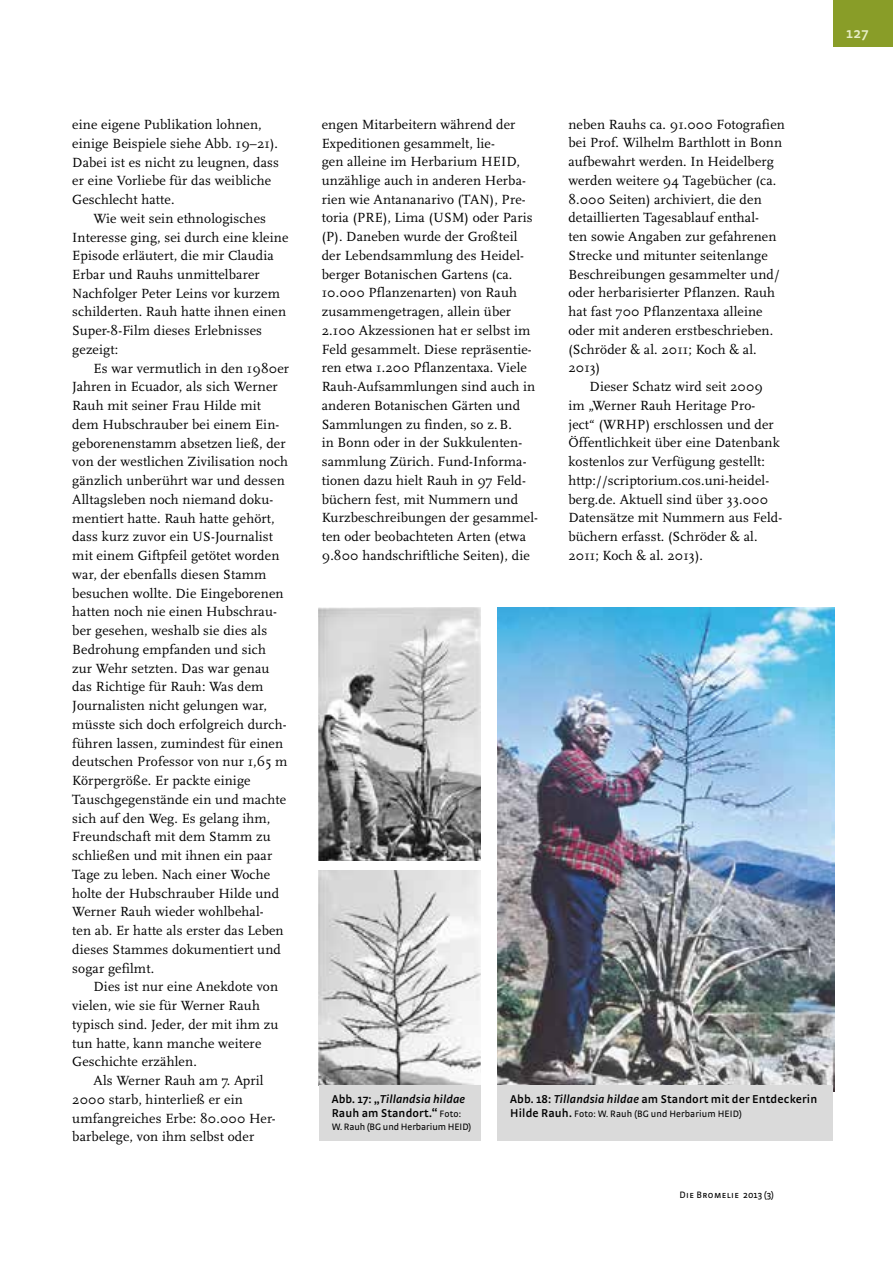
<style>
.page{position:relative;width:893px;height:1263px;background:#fff}
.page>*{position:absolute;margin:0;border:0;box-sizing:border-box;transform-origin:0 0}
.t1{font:600 15px "Strada OT";color:#e7eec6}
.t2{font:13.8px/18.8px "Scala OT";letter-spacing:.01em;color:#000}
.t3{font:600 12px/13.5px "Strada OT";letter-spacing:.01em;color:#000}
.t4{font:9.75px "Strada OT";letter-spacing:.01em;color:#000}
.t5{font:9.75px "Strada OT";letter-spacing:.04em;color:#000}
.s1{font-style:italic}
.s2{font-weight:400;font-size:9.75px}
.s3{font-weight:600;font-size:12px}
</style>
<div class="page">
<img style="left:319px;top:607px;width:161px;height:253px">
<img style="left:319px;top:870px;width:161px;height:215px">
<img style="left:497px;top:607px;width:337px;height:484px">
<div style="left:319px;top:1085px;width:161px;height:55px;background:#dadada"></div>
<div style="left:497px;top:1085px;width:336px;height:55px;background:#dadada"></div>
<div style="left:833px;top:0;width:60px;height:47px;background:#899d28"></div>
<p class="t2" style="left:72px;top:115px;width:208px">eine eigene Publikation lohnen, einige Beispiele siehe Abb. 19–21).<br>Dabei ist es nicht zu leugnen, dass er eine Vorliebe für das weibliche<br>Geschlecht hatte.</p>
<p class="t2" style="left:72px;top:209px;width:218px;text-indent:21px">Wie weit sein ethnologisches<br>Interesse ging, sei durch eine kleine<br>Episode erläutert, die mir Claudia<br>Erbar und Rauhs unmittelbarer<br>Nachfolger Peter Leins vor kurzem schilderten. Rauh hatte ihnen einen<br>Super-8-Film dieses Erlebnisses gezeigt:</p>
<p class="t2" style="left:72px;top:359px;width:218px;text-indent:21px">Es war vermutlich in den 1980er<br>Jahren in Ecuador, als sich Werner<br>Rauh mit seiner Frau Hilde mit dem Hubschrauber bei einem Ein&shy;geborenenstamm absetzen ließ, der von der westlichen Zivilisation noch gänzlich unberührt war und dessen<br>Alltagsleben noch niemand doku&shy;mentiert hatte. Rauh hatte gehört, dass kurz zuvor ein US-Journalist mit einem Giftpfeil getötet worden war, der ebenfalls diesen Stamm besuchen wollte. Die Eingeborenen hatten noch nie einen Hubschrau&shy;ber gesehen, weshalb sie dies als<br>Bedrohung empfanden und sich zur Wehr setzten. Das war genau das Richtige für Rauh: Was dem<br>Journalisten nicht gelungen war, müsste sich doch erfolgreich durch&shy;führen lassen, zumindest für einen deutschen Professor von nur 1,65 m<br>Körpergröße. Er packte einige<br>Tauschgegenstände ein und machte sich auf den Weg. Es gelang ihm,<br>Freundschaft mit dem Stamm zu schließen und mit ihnen ein paar<br>Tage zu leben. Nach einer Woche holte der Hubschrauber Hilde und<br>Werner Rauh wieder wohlbehal-<br>ten ab. Er hatte als erster das Leben dieses Stammes dokumentiert und sogar gefilmt.</p>
<p class="t2" style="left:72px;top:978px;width:208px;text-indent:21px">Dies ist nur eine Anekdote von vielen, wie sie für Werner Rauh typisch sind. Jeder, der mit ihm zu tun hatte, kann manche weitere<br>Geschichte erzählen.</p>
<p class="t2" style="left:72px;top:1071px;width:205px;text-indent:21px">Als Werner Rauh am 7. April<br>2000 starb, hinterließ er ein umfangreiches Erbe: 80.000 Her&shy;barbelege, von ihm selbst oder</p>
<p class="t2" style="left:322px;top:115px;width:218px">engen Mitarbeitern während der<br>Expeditionen gesammelt, lie-<br>gen alleine im Herbarium HEID, unzählige auch in anderen Herba&shy;rien wie Antananarivo (TAN), Pre&shy;toria (PRE), Lima (USM) oder Paris (P). Daneben wurde der Großteil der Lebendsammlung des Heidel&shy;berger Botanischen Gartens (ca.<br>10.000 Pflanzenarten) von Rauh zusammengetragen, allein über<br>2.100 Akzessionen hat er selbst im<br>Feld gesammelt. Diese repräsentie&shy;ren etwa 1.200 Pflanzentaxa. Viele<br>Rauh-Aufsammlungen sind auch in anderen Botanischen Gärten und<br>Sammlungen zu finden, so z.B.<br>in Bonn oder in der Sukkulenten&shy;sammlung Zürich. Fund-Informa&shy;tionen dazu hielt Rauh in 97 Feld&shy;büchern fest, mit Nummern und<br>Kurzbeschreibungen der gesammel&shy;ten oder beobachteten Arten (etwa<br>9.800 handschriftliche Seiten), die</p>
<p class="t2" style="left:568px;top:115px;width:218px">neben Rauhs ca. 91.000 Fotografien</p>
<p class="t2" style="left:568px;top:134px;width:215px">bei Prof. Wilhelm Barthlott in Bonn</p>
<p class="t2" style="left:568px;top:153px;width:207px">aufbewahrt werden. In Heidelberg</p>
<p class="t2" style="left:568px;top:171px;width:209px">werden weitere 94 Tagebücher (ca.</p>
<p class="t2" style="left:568px;top:190px;width:195px">8.000 Seiten) archiviert, die den</p>
<p class="t2" style="left:568px;top:209px;width:192px">detaillierten Tagesablauf enthal-</p>
<p class="t2" style="left:568px;top:228px;width:210px">ten sowie Angaben zur gefahrenen</p>
<p class="t2" style="left:568px;top:246px;width:201px">Strecke und mitunter seitenlange</p>
<p class="t2" style="left:568px;top:265px;width:213px">Beschreibungen gesammelter und/</p>
<p class="t2" style="left:568px;top:284px;width:208px">oder herbarisierter Pflanzen. Rauh</p>
<p class="t2" style="left:568px;top:303px;width:196px">hat fast 700 Pflanzentaxa alleine</p>
<p class="t2" style="left:568px;top:321px;width:206px">oder mit anderen erstbeschrieben.</p>
<p class="t2" style="left:568px;top:340px;width:190px">(Schröder &amp; al. 2011; Koch &amp; al.</p>
<p class="t2" style="left:568px;top:359px;width:33px">2013)</p>
<p class="t2" style="left:590px;top:378px;width:175px">Dieser Schatz wird seit 2009</p>
<p class="t2" style="left:568px;top:396px;width:189px">im „Werner Rauh Heritage Pro-</p>
<p class="t2" style="left:568px;top:415px;width:207px">ject“ (WRHP) erschlossen und der</p>
<p class="t2" style="left:568px;top:434px;width:213px">Öffentlichkeit über eine Datenbank</p>
<p class="t2" style="left:568px;top:453px;width:198px">kostenlos zur Verfügung gestellt:</p>
<p class="t2" style="left:568px;top:471px;width:202px">http://scriptorium.cos.uni-heidel-</p>
<p class="t2" style="left:568px;top:490px;width:201px">berg.de. Aktuell sind über 33.000</p>
<p class="t2" style="left:568px;top:509px;width:215px">Datensätze mit Nummern aus Feld-</p>
<p class="t2" style="left:568px;top:527px;width:191px">büchern erfasst. (Schröder &amp; al.</p>
<p class="t2" style="left:568px;top:546px;width:136px">2011; Koch &amp; al. 2013).</p>
<p class="t1" style="left:846px;top:25px;width:24px">127</p>
<p class="t3" style="left:332px;top:1092px;width:135px">Abb. 17: „<span class="s1">Tillandsia hildae<br></span>Rauh am Standort.“ <span class="s2">Foto:</span></p>
<p class="t4" style="left:332px;top:1121px;width:141px">W. Rauh (BG und Herbarium HEID)</p>
<p class="t3" style="left:510px;top:1092px;width:309px">Abb. 18: <span class="s1">Tillandsia hildae</span> am Standort mit der Entdeckerin</p>
<p class="t4" style="left:510px;top:1108px;width:233px"><span class="s3">Hilde Rauh.</span> Foto: W. Rauh (BG und Herbarium HEID)</p>
<p class="t5" style="left:679px;top:1189px;width:96px">Die Bromelie 2013 (3)</p>
</div>
